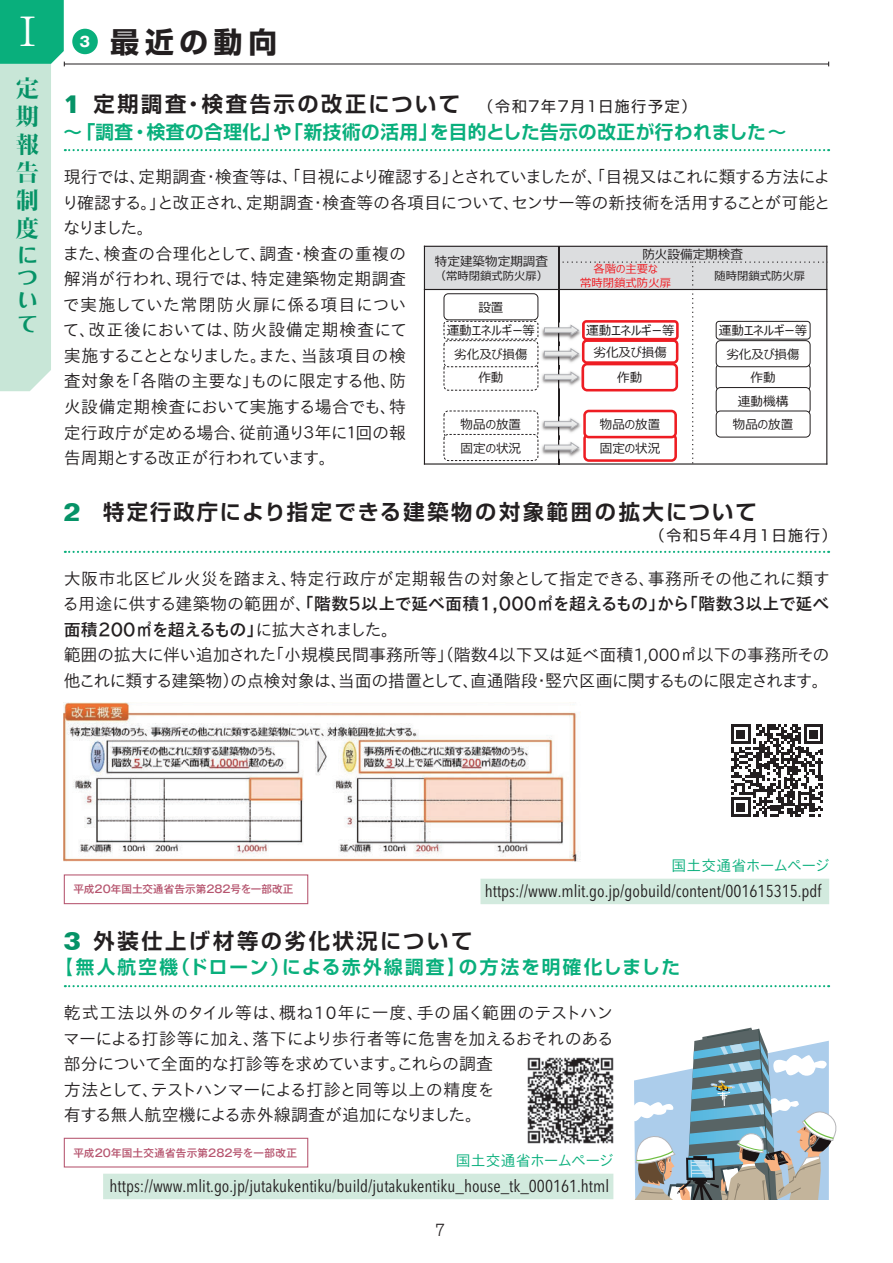
<style>
.page{position:relative;width:893px;height:1263px;background:#fff}
.page>*{position:absolute;margin:0;border:0;box-sizing:border-box;transform-origin:0 0}
.t1{font:700 40.35px "A1 Mincho Std";color:#fff}
.t2{font:700 28.65px "Shin Go Pro";letter-spacing:.2em;color:#231f20}
.t3{font:800 23.4px/28px "Kocho Std";color:#069367;text-align:justify}
.t4{font:700 21.3px "Shin Go Pro De";letter-spacing:.125em;color:#231f20}
.t5{font:700 21.3px "Shin Go Pro De";letter-spacing:.105em;color:#231f20}
.t6{font:700 21px/22.8px "Folk Pro";color:#069367;text-align:justify}
.t7{font:700 18.6px "Shin Go Pro De";letter-spacing:.03em;color:#09af7c}
.t8{font:700 18.6px "Shin Go Pro De";letter-spacing:.12em;color:#09af7c}
.t9{font:condensed 17.1px "Avenir Next LT Pro";color:#231f20}
.t10{font:300 16.95px/25.5px "TB Go Pro";letter-spacing:-.015em;color:#231f20}
.t11{font:16.95px/25.5px "TB Go Std DB";letter-spacing:-.035em;color:#231f20}
.t12{font:300 16.95px "TB Go Pro";letter-spacing:.01em;color:#231f20}
.t13{font:300 16.95px "Akzidenz Grotesk";color:#231f20}
.t14{font:14.85px "TB Go Std L";letter-spacing:-.04em;color:#09af7c}
.t15{font:14.85px "Shin Go Pro";letter-spacing:.11em;color:#231f20}
.t16{font:12.6px/23.4px "Meiryo UI";color:#231f20;text-align:center}
.t17{font:11.4px "Meiryo UI";color:#231f20}
.t18{font:11.4px/13.6px "Meiryo UI";color:#ee1d23;text-align:center}
.t19{font:500 10.65px "Gothic MB101 Pr 6 N";color:#b6556f}
.s1{font-family:"Folio BT";font-size:26.1px;color:#069367}
.s2{font-family:"Shin Go Pro";font-weight:400;font-size:14.85px}
.s3{font-family:"TB Go Pro";font-weight:300}
</style>
<div class="page">
<svg style="left:634px;top:1028px;width:203px;height:171px"></svg>
<div style="left:64px;top:1138px;width:244px;height:29px;border:1px solid #b6556f"></div>
<svg style="left:65px;top:985px;width:764px;height:2px"></svg>
<div style="left:64px;top:874px;width:244px;height:30px;border:1px solid #b6556f"></div>
<svg style="left:65px;top:551px;width:764px;height:2px"></svg>
<div style="left:480px;top:879px;width:349px;height:25px;background:#d2eade"></div>
<img style="left:64px;top:703px;width:516px;height:159px">
<svg style="left:731px;top:724px;width:92px;height:93px"></svg>
<div style="left:103px;top:1174px;width:510px;height:25px;background:#d2eade"></div>
<img style="left:527px;top:1057px;width:87px;height:87px">
<svg style="left:0;top:0;width:829px;height:465px"></svg>
<h1 class="t1" style="left:7px;top:-2px;width:42px">Ⅰ</h1>
<h3 class="t3" style="left:16px;top:71px;width:25px">定期報告制度</h3>
<p class="t6" style="left:17px;top:241px;width:21px">について</p>
<h2 class="t2" style="left:79px;top:19px;width:199px"><sup>3</sup> 最近の動向</h2>
<p class="t4" style="left:64px;top:86px;width:634px"><span class="s1">1</span> 定期調査・検査告示の改正について　<span class="s2">（令和７年７月１日施行予定）</span></p>
<p class="t7" style="left:64px;top:116px;width:724px">～「調査・検査の合理化」や「新技術の活用」を目的とした告示の改正が行われました～</p>
<p class="t10" style="left:62px;top:162px;width:770px">現行では、定期調査・検査等は、「目視により確認する」とされていましたが、「目視又はこれに類する方法により確認する。」と改正され、定期調査・検査等の各項目について、センサー等の新技術を活用することが可能となりました。<br>また、検査の合理化として、調査・検査の重複の<br>解消が行われ、現行では、特定建築物定期調査<br>で実施していた常閉防火扉に係る項目につい</p>
<p class="t16" style="left:642px;top:244px;width:102px">防火設備定期検査</p>
<p class="t18" style="left:580px;top:263px;width:92px">各階の主要な<br>常時閉鎖式防火扉</p>
<p class="t17" style="left:714px;top:268px;width:92px">随時閉鎖式防火扉</p>
<p class="t16" style="left:586px;top:320px;width:90px">運動エネルギー等</p>
<p class="t16" style="left:617px;top:367px;width:27px">作動</p>
<p class="t16" style="left:435px;top:250px;width:115px">特定建築物定期調査</p>
<p class="t17" style="left:435px;top:268px;width:115px">（常時閉鎖式防火扉）</p>
<p class="t16" style="left:447px;top:296px;width:90px">設置<br>運動エネルギー等</p>
<p class="t10" style="left:63px;top:316px;width:346px;text-align:justify">て、改正後においては、防火設備定期検査にて実施することとなりました。また、当該項目の検査対象を「各階の主要な」ものに限定する他、防火設備定期検査において実施する場合でも、特定行政庁が定める場合、従前通り３年に１回の報告周期とする改正が行われています。</p>
<p class="t16" style="left:719px;top:320px;width:90px">運動エネルギー等</p>
<p class="t16" style="left:733px;top:367px;width:62px">作動<br>連動機構物品の放置</p>
<p class="t16" style="left:593px;top:341px;width:75px">劣化及び損傷</p>
<p class="t16" style="left:454px;top:343px;width:75px">劣化及び損傷</p>
<p class="t16" style="left:726px;top:343px;width:75px">劣化及び損傷</p>
<p class="t16" style="left:478px;top:367px;width:27px">作動</p>
<p class="t16" style="left:461px;top:414px;width:62px">物品の放置</p>
<p class="t16" style="left:600px;top:414px;width:62px">物品の放置</p>
<p class="t16" style="left:461px;top:437px;width:62px">固定の状況</p>
<p class="t16" style="left:600px;top:437px;width:62px">固定の状況</p>
<p class="t5" style="left:64px;top:494px;width:694px"><span class="s1">2</span> 特定行政庁により指定できる建築物の対象範囲の拡大について</p>
<p class="t15" style="left:650px;top:523px;width:188px">（令和5年４月１日施行）</p>
<p class="t12" style="left:64px;top:564px;width:768px">大阪市北区ビル火災を踏まえ、特定行政庁が定期報告の対象として指定できる、事務所その他これに類す</p>
<p class="t11" style="left:62px;top:591px;width:769px"><span class="s3">る用途に供する建築物の範囲が、</span>「階数５以上で延べ面積1,000㎡を超えるもの」から「階数３以上で延べ面積200㎡を超えるもの」<span class="s3">に拡大されました。</span></p>
<p class="t10" style="left:64px;top:641px;width:767px">範囲の拡大に伴い追加された「小規模民間事務所等」（階数４以下又は延べ面積1,000㎡以下の事務所その他これに類する建築物）の点検対象は、当面の措置として、直通階段・竪穴区画に関するものに限定されます。</p>
<p class="t19" style="left:73px;top:880px;width:222px">平成20年国土交通省告示第282号を一部改正</p>
<p class="t14" style="left:671px;top:852px;width:160px">国土交通省ホームページ</p>
<p class="t9" style="left:485px;top:880px;width:338px">https://www.mlit.go.jp/gobuild/content/001615315.pdf</p>
<p class="t4" style="left:64px;top:923px;width:410px"><span class="s1">3</span> 外装仕上げ材等の劣化状況について</p>
<p class="t8" style="left:54px;top:952px;width:627px">【無人航空機（ドローン）による赤外線調査】の方法を明確化しました</p>
<p class="t10" style="left:63px;top:998px;width:552px">乾式工法以外のタイル等は、概ね10年に一度、手の届く範囲のテストハンマーによる打診等に加え、落下により歩行者等に危害を加えるおそれのある</p>
<p class="t10" style="left:64px;top:1049px;width:432px;text-align:justify">部分について全面的な打診等を求めています。これらの調査方法として、テストハンマーによる打診と同等以上の精度を有する無人航空機による赤外線調査が追加になりました。</p>
<p class="t19" style="left:73px;top:1144px;width:225px">平成20年国土交通省告示第282号を一部改正</p>
<p class="t14" style="left:456px;top:1147px;width:160px">国土交通省ホームページ</p>
<p class="t9" style="left:110px;top:1175px;width:501px">https://www.mlit.go.jp/jutakukentiku/build/jutakukentiku_house_tk_000161.html</p>
<p class="t13" style="left:435px;top:1219px;width:11px">7</p>
</div>
